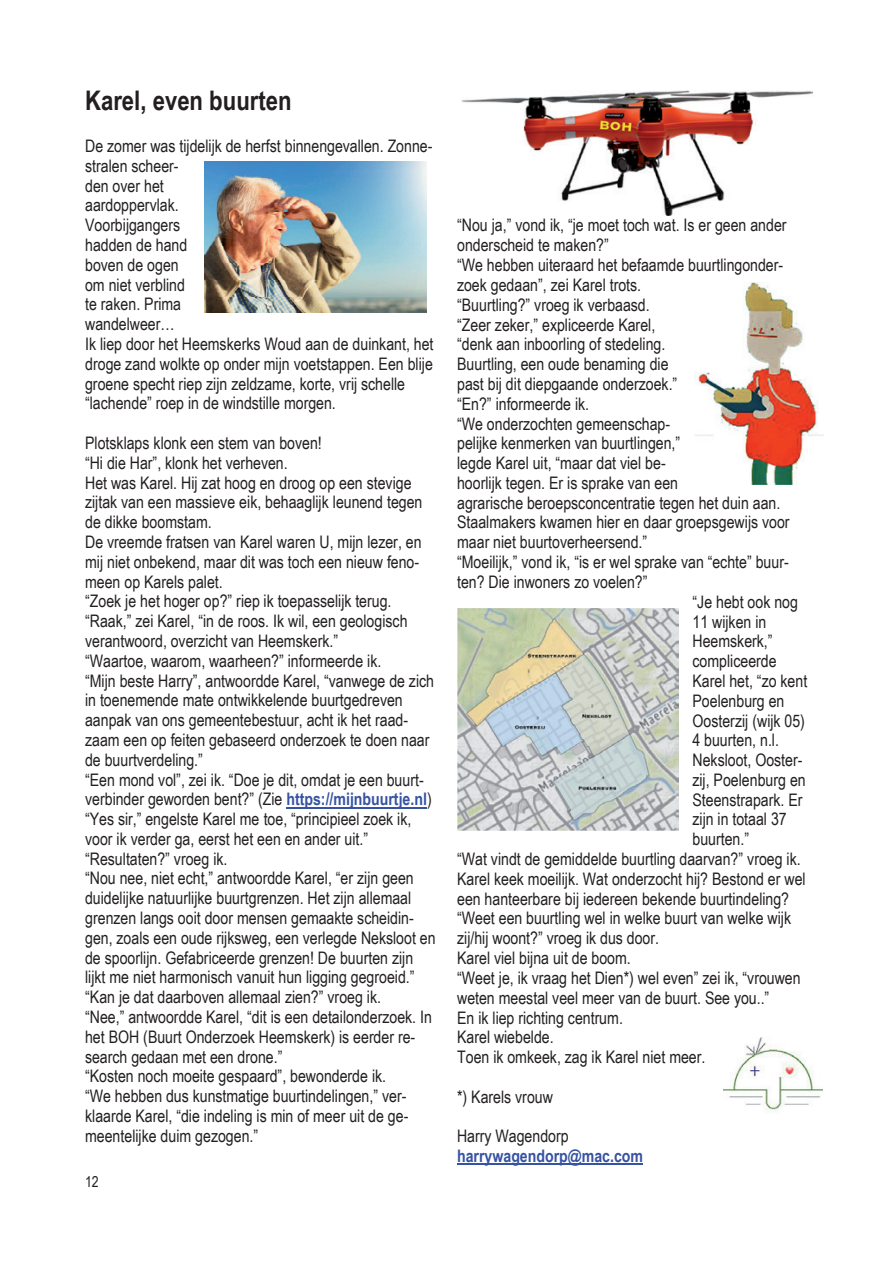
<style>
.page{position:relative;width:893px;height:1263px;background:#fff}
.page>*{position:absolute;margin:0;border:0;box-sizing:border-box;transform-origin:0 0}
.t1{font:700 27px "Arial Narrow";color:#231f20}
.t2{font:17.25px/19.8px "Arial Narrow";color:#231f20}
.t3{font:700 17.25px "Arial Narrow";color:#3653a3}
.t4{font:15px "Arial Narrow";color:#231f20}
.s1{font-weight:700;color:#3653a3}
</style>
<div class="page">
<hr style="left:286px;top:807px;width:141px;height:1px;background:#3653a3">
<hr style="left:457px;top:1164px;width:186px;height:1px;background:#3653a3">
<img style="left:723px;top:1037px;width:100px;height:75px">
<img style="left:204px;top:162px;width:222px;height:150px">
<img style="left:461px;top:90px;width:352px;height:126px">
<img style="left:457px;top:609px;width:222px;height:222px">
<img style="left:694px;top:283px;width:129px;height:201px">
<h1 class="t1" style="left:85px;top:80px;width:208px">Karel, even buurten</h1>
<p class="t2" style="left:85px;top:135px;width:350px">De zomer was tijdelijk de herfst binnengevallen. Zonne&shy;stralen scheer-<br>den over het<br>aardoppervlak.<br>Voorbijgangers<br>hadden de hand<br>boven de ogen<br>om niet verblind<br>te raken. Prima<br>wandelweer…<br>Ik liep door het Heemskerks Woud aan de duinkant, het droge zand wolkte op onder mijn voetstappen. Een blije groene specht riep zijn zeldzame, korte, vrij schelle “lachende” roep in de windstille morgen.</p>
<p class="t2" style="left:85px;top:432px;width:352px">Plotsklaps klonk een stem van boven!<br>“Hi die Har”, klonk het verheven.<br>Het was Karel. Hij zat hoog en droog op een stevige zijtak van een massieve eik, behaaglijk leunend tegen de dikke boomstam.<br>De vreemde fratsen van Karel waren U, mijn lezer, en mij niet onbekend, maar dit was toch een nieuw feno&shy;meen op Karels palet.<br>“Zoek je het hoger op?” riep ik toepasselijk terug. “Raak,” zei Karel, “in de roos. Ik wil, een geologisch verantwoord, overzicht van Heemskerk.”<br>“Waartoe, waarom, waarheen?” informeerde ik.<br>“Mijn beste Harry”, antwoordde Karel, “vanwege de zich in toenemende mate ontwikkelende buurtgedreven aanpak van ons gemeentebestuur, acht ik het raad&shy;zaam een op feiten gebaseerd onderzoek te doen naar de buurtverdeling.”<br>“Een mond vol”, zei ik. “Doe je dit, omdat je een buurt&shy;verbinder geworden bent?” (Zie <span class="s1">https://mijnbuurtje.nl</span>) “Yes sir,” engelste Karel me toe, “principieel zoek ik, voor ik verder ga, eerst het een en ander uit.” “Resultaten?” vroeg ik.<br>“Nou nee, niet echt,” antwoordde Karel, “er zijn geen duidelijke natuurlijke buurtgrenzen. Het zijn allemaal grenzen langs ooit door mensen gemaakte scheidin&shy;gen, zoals een oude rijksweg, een verlegde Neksloot en de spoorlijn. Gefabriceerde grenzen! De buurten zijn lijkt me niet harmonisch vanuit hun ligging gegroeid.” “Kan je dat daarboven allemaal zien?” vroeg ik.<br>“Nee,” antwoordde Karel, “dit is een detailonderzoek. In het BOH (Buurt Onderzoek Heemskerk) is eerder re&shy;search gedaan met een drone.”<br>“Kosten noch moeite gespaard”, bewonderde ik.<br>“We hebben dus kunstmatige buurtindelingen,” ver&shy;klaarde Karel, “die indeling is min of meer uit de ge&shy;meentelijke duim gezogen.”</p>
<p class="t4" style="left:85px;top:1170px;width:15px">12</p>
<p class="t2" style="left:457px;top:215px;width:331px">“Nou ja,” vond ik, “je moet toch wat. Is er geen ander</p>
<p class="t2" style="left:457px;top:235px;width:153px">onderscheid te maken?”</p>
<p class="t2" style="left:457px;top:254px;width:328px">“We hebben uiteraard het befaamde buurtlingonder-</p>
<p class="t2" style="left:457px;top:274px;width:186px">zoek gedaan”, zei Karel trots.</p>
<p class="t2" style="left:457px;top:294px;width:194px">“Buurtling?” vroeg ik verbaasd.</p>
<p class="t2" style="left:457px;top:314px;width:200px">“Zeer zeker,” expliceerde Karel,</p>
<p class="t2" style="left:457px;top:334px;width:210px">“denk aan inboorling of stedeling.</p>
<p class="t2" style="left:457px;top:353px;width:213px">Buurtling, een oude benaming die</p>
<p class="t2" style="left:457px;top:373px;width:222px">past bij dit diepgaande onderzoek.”</p>
<p class="t2" style="left:457px;top:393px;width:134px">“En?” informeerde ik.</p>
<p class="t2" style="left:457px;top:413px;width:215px">“We onderzochten gemeenschap-</p>
<p class="t2" style="left:457px;top:433px;width:225px">pelijke kenmerken van buurtlingen,”</p>
<p class="t2" style="left:457px;top:452px;width:210px">legde Karel uit, “maar dat viel be-</p>
<p class="t2" style="left:457px;top:472px;width:222px">hoorlijk tegen. Er is sprake van een</p>
<p class="t2" style="left:457px;top:492px;width:325px">agrarische beroepsconcentratie tegen het duin aan.</p>
<p class="t2" style="left:457px;top:512px;width:334px">Staalmakers kwamen hier en daar groepsgewijs voor</p>
<p class="t2" style="left:457px;top:532px;width:192px">maar niet buurtoverheersend.”</p>
<p class="t2" style="left:457px;top:551px;width:333px">“Moeilijk,” vond ik, “is er wel sprake van “echte” buur-</p>
<p class="t2" style="left:457px;top:571px;width:192px">ten? Die inwoners zo voelen?”</p>
<p class="t2" style="left:692px;top:591px;width:107px">“Je hebt ook nog</p>
<p class="t2" style="left:692px;top:611px;width:75px">11 wijken in</p>
<p class="t2" style="left:692px;top:631px;width:82px">Heemskerk,”</p>
<p class="t2" style="left:692px;top:650px;width:86px">compliceerde</p>
<p class="t2" style="left:692px;top:670px;width:116px">Karel het, “zo kent</p>
<p class="t2" style="left:692px;top:690px;width:94px">Poelenburg en</p>
<p class="t2" style="left:692px;top:710px;width:114px">Oosterzij (wijk 05)</p>
<p class="t2" style="left:692px;top:730px;width:88px">4 buurten, n.l.</p>
<p class="t2" style="left:692px;top:749px;width:112px">Neksloot, Ooster-</p>
<p class="t2" style="left:692px;top:769px;width:115px">zij, Poelenburg en</p>
<p class="t2" style="left:692px;top:789px;width:112px">Steenstrapark. Er</p>
<p class="t2" style="left:692px;top:809px;width:96px">zijn in totaal 37</p>
<p class="t2" style="left:692px;top:829px;width:58px">buurten.”</p>
<p class="t2" style="left:457px;top:848px;width:345px">“Wat vindt de gemiddelde buurtling daarvan?” vroeg ik.</p>
<p class="t2" style="left:457px;top:868px;width:350px">Karel keek moeilijk. Wat onderzocht hij? Bestond er wel</p>
<p class="t2" style="left:457px;top:888px;width:334px">een hanteerbare bij iedereen bekende buurtindeling?</p>
<p class="t2" style="left:457px;top:908px;width:335px">“Weet een buurtling wel in welke buurt van welke wijk</p>
<p class="t2" style="left:457px;top:928px;width:204px">zij/hij woont?” vroeg ik dus door.</p>
<p class="t2" style="left:457px;top:947px;width:175px">Karel viel bijna uit de boom.</p>
<p class="t2" style="left:457px;top:967px;width:345px">“Weet je, ik vraag het Dien*) wel even” zei ik, “vrouwen</p>
<p class="t2" style="left:457px;top:987px;width:314px">weten meestal veel meer van de buurt. See you..”</p>
<p class="t2" style="left:457px;top:1007px;width:167px">En ik liep richting centrum.</p>
<p class="t2" style="left:457px;top:1027px;width:98px">Karel wiebelde.</p>
<p class="t2" style="left:457px;top:1046px;width:250px">Toen ik omkeek, zag ik Karel niet meer.</p>
<p class="t2" style="left:457px;top:1086px;width:97px">*) Karels vrouw</p>
<p class="t2" style="left:457px;top:1126px;width:113px">Harry Wagendorp</p>
<p class="t3" style="left:457px;top:1143px;width:187px">harrywagendorp@mac.com</p>
</div>
